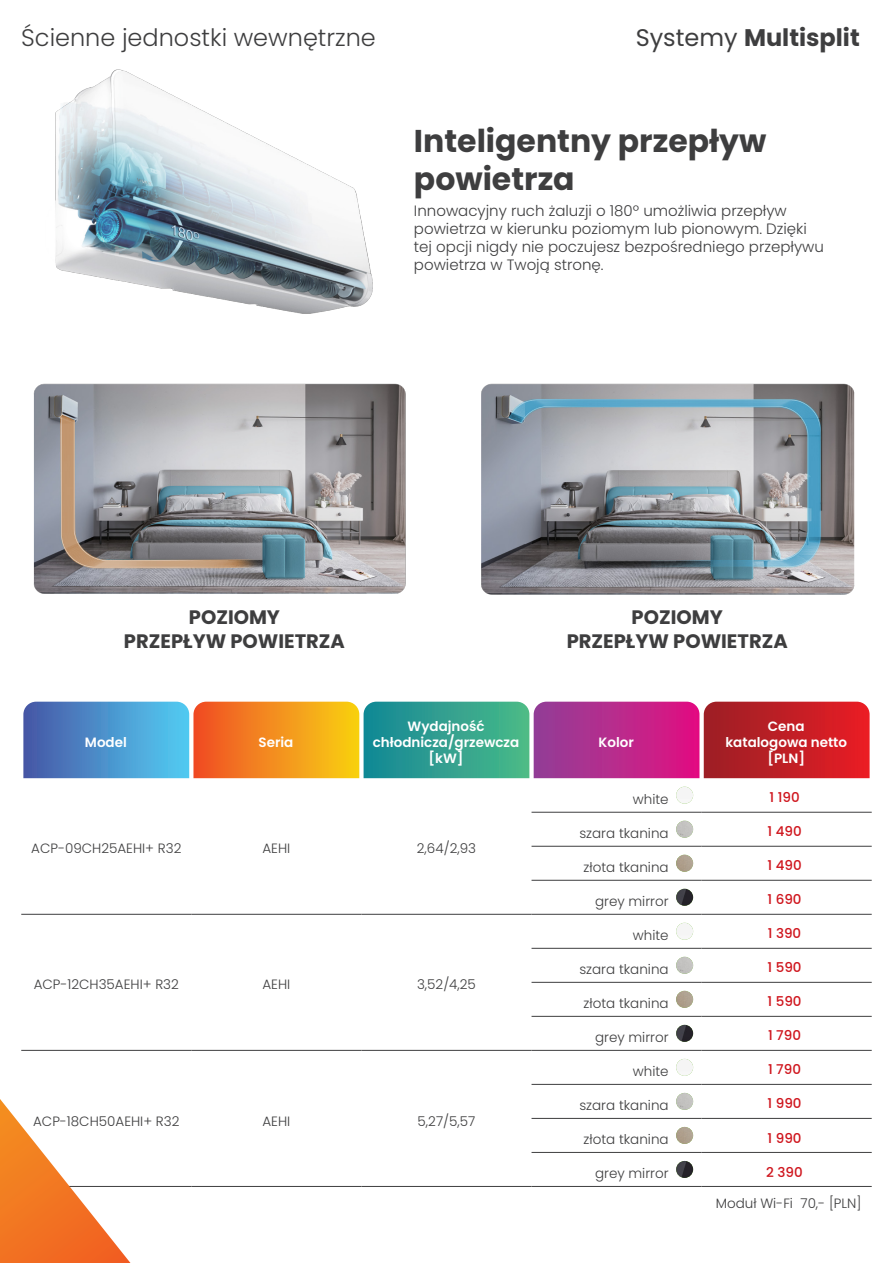
<style>
.page{position:relative;width:893px;height:1263px;background:#fff}
.page>*{position:absolute;margin:0;border:0;box-sizing:border-box;transform-origin:0 0}
.t1{font:700 31.5px/37.8px "Poppins";color:#3e3e3f}
.t2{font:300 24px "Poppins";color:#3e3e3f}
.t3{font:700 24px "Poppins";color:#3e3e3f}
.t4{font:700 19.5px/23.4px "Poppins";color:#3e3e3f;text-align:center}
.t5{font:300 15px/18px "Poppins";color:#3e3e3f}
.t6{font:300 13.5px "Poppins";color:#3e3e3f}
.t7{font:600 13.5px/16.2px "Poppins";color:#fff;text-align:center}
.t8{font:500 13.5px "Poppins";color:#cf151d}
.s1{font-weight:400}
</style>
<div class="page">
<img style="left:55px;top:69px;width:318px;height:245px">
<svg style="left:23px;top:702px;width:847px;height:76px;background:#986c72"></svg>
<hr style="left:21px;top:914px;width:170px;height:1px;background:#3e3e3f">
<hr style="left:191px;top:914px;width:170px;height:1px;background:#3e3e3f">
<hr style="left:361px;top:914px;width:170px;height:1px;background:#3e3e3f">
<hr style="left:21px;top:1050px;width:170px;height:1px;background:#3e3e3f">
<hr style="left:191px;top:1050px;width:170px;height:1px;background:#3e3e3f">
<hr style="left:361px;top:1050px;width:170px;height:1px;background:#3e3e3f">
<hr style="left:21px;top:1186px;width:170px;height:1px;background:#3e3e3f">
<hr style="left:191px;top:1186px;width:170px;height:1px;background:#3e3e3f">
<hr style="left:361px;top:1186px;width:170px;height:1px;background:#3e3e3f">
<hr style="left:531px;top:812px;width:171px;height:1px;background:#3e3e3f">
<hr style="left:702px;top:812px;width:170px;height:1px;background:#3e3e3f">
<hr style="left:531px;top:846px;width:171px;height:1px;background:#3e3e3f">
<hr style="left:702px;top:846px;width:170px;height:1px;background:#3e3e3f">
<hr style="left:531px;top:880px;width:171px;height:1px;background:#3e3e3f">
<hr style="left:702px;top:880px;width:170px;height:1px;background:#3e3e3f">
<hr style="left:531px;top:914px;width:171px;height:1px;background:#3e3e3f">
<hr style="left:702px;top:914px;width:170px;height:1px;background:#3e3e3f">
<hr style="left:531px;top:948px;width:171px;height:1px;background:#3e3e3f">
<hr style="left:702px;top:948px;width:170px;height:1px;background:#3e3e3f">
<hr style="left:531px;top:982px;width:171px;height:1px;background:#3e3e3f">
<hr style="left:702px;top:982px;width:170px;height:1px;background:#3e3e3f">
<hr style="left:531px;top:1016px;width:171px;height:1px;background:#3e3e3f">
<hr style="left:702px;top:1016px;width:170px;height:1px;background:#3e3e3f">
<hr style="left:531px;top:1050px;width:171px;height:1px;background:#3e3e3f">
<hr style="left:702px;top:1050px;width:170px;height:1px;background:#3e3e3f">
<hr style="left:531px;top:1084px;width:171px;height:1px;background:#3e3e3f">
<hr style="left:702px;top:1084px;width:170px;height:1px;background:#3e3e3f">
<hr style="left:531px;top:1118px;width:171px;height:1px;background:#3e3e3f">
<hr style="left:702px;top:1118px;width:170px;height:1px;background:#3e3e3f">
<hr style="left:531px;top:1152px;width:171px;height:1px;background:#3e3e3f">
<hr style="left:702px;top:1152px;width:170px;height:1px;background:#3e3e3f">
<hr style="left:531px;top:1186px;width:171px;height:1px;background:#3e3e3f">
<hr style="left:702px;top:1186px;width:170px;height:1px;background:#3e3e3f">
<img style="left:676px;top:787px;width:17px;height:17px;border-radius:9px">
<img style="left:676px;top:821px;width:17px;height:17px;border-radius:9px">
<img style="left:676px;top:855px;width:17px;height:17px;border-radius:9px">
<img style="left:676px;top:889px;width:17px;height:17px;border-radius:9px">
<img style="left:676px;top:923px;width:17px;height:17px;border-radius:9px">
<img style="left:676px;top:957px;width:17px;height:17px;border-radius:9px">
<img style="left:676px;top:991px;width:17px;height:17px;border-radius:9px">
<img style="left:676px;top:1025px;width:17px;height:17px;border-radius:9px">
<img style="left:676px;top:1059px;width:17px;height:17px;border-radius:9px">
<img style="left:676px;top:1093px;width:17px;height:17px;border-radius:9px">
<img style="left:676px;top:1127px;width:17px;height:17px;border-radius:9px">
<img style="left:676px;top:1161px;width:17px;height:17px;border-radius:9px">
<img style="left:33px;top:383px;width:822px;height:212px">
<svg style="left:0;top:1099px;width:130px;height:164px"></svg>
<p class="t2" style="left:21px;top:24px;width:356px">Ścienne jednostki wewnętrzne</p>
<p class="t3" style="left:636px;top:24px;width:226px"><span class="s1">Systemy</span> Multisplit</p>
<p class="t1" style="left:414px;top:122px;width:354px">Inteligentny przepływ powietrza</p>
<p class="t5" style="left:414px;top:202px;width:411px">Innowacyjny ruch żaluzji o 180º umożliwia przepływ powietrza w kierunku poziomym lub pionowym. Dzięki tej opcji nigdy nie poczujesz bezpośredniego przepływu powietrza w Twoją stronę.</p>
<p class="t4" style="left:124px;top:606px;width:222px">POZIOMY<br>PRZEPŁYW POWIETRZA</p>
<p class="t4" style="left:567px;top:606px;width:222px">POZIOMY<br>PRZEPŁYW POWIETRZA</p>
<p class="t7" style="left:373px;top:718px;width:148px">Wydajność chłodnicza/grzewcza [kW]</p>
<p class="t7" style="left:725px;top:718px;width:123px">Cena katalogowa netto</p>
<p class="t7" style="left:85px;top:734px;width:43px">Model</p>
<p class="t7" style="left:259px;top:734px;width:36px">Seria</p>
<p class="t7" style="left:598px;top:734px;width:37px">Kolor</p>
<p class="t7" style="left:767px;top:750px;width:39px">[PLN]</p>
<p class="t6" style="left:31px;top:841px;width:152px">ACP-09CH25AEHI+ R32</p>
<p class="t6" style="left:262px;top:841px;width:29px">AEHI</p>
<p class="t6" style="left:417px;top:841px;width:61px">2,64/2,93</p>
<p class="t6" style="left:34px;top:977px;width:147px">ACP-12CH35AEHI+ R32</p>
<p class="t6" style="left:262px;top:977px;width:29px">AEHI</p>
<p class="t6" style="left:417px;top:977px;width:60px">3,52/4,25</p>
<p class="t6" style="left:33px;top:1113px;width:148px">ACP-18CH50AEHI+ R32</p>
<p class="t6" style="left:262px;top:1113px;width:29px">AEHI</p>
<p class="t6" style="left:418px;top:1113px;width:59px">5,27/5,57</p>
<p class="t6" style="left:633px;top:791px;width:37px">white</p>
<p class="t8" style="left:769px;top:790px;width:32px">1 190</p>
<p class="t6" style="left:579px;top:825px;width:91px">szara tkanina</p>
<p class="t8" style="left:767px;top:824px;width:36px">1 490</p>
<p class="t6" style="left:584px;top:859px;width:87px">złota tkanina</p>
<p class="t8" style="left:767px;top:858px;width:36px">1 490</p>
<p class="t6" style="left:595px;top:893px;width:75px">grey mirror</p>
<p class="t8" style="left:767px;top:892px;width:36px">1 690</p>
<p class="t6" style="left:633px;top:927px;width:37px">white</p>
<p class="t8" style="left:768px;top:926px;width:35px">1 390</p>
<p class="t6" style="left:579px;top:961px;width:91px">szara tkanina</p>
<p class="t8" style="left:767px;top:960px;width:36px">1 590</p>
<p class="t6" style="left:584px;top:995px;width:87px">złota tkanina</p>
<p class="t8" style="left:767px;top:994px;width:36px">1 590</p>
<p class="t6" style="left:595px;top:1029px;width:75px">grey mirror</p>
<p class="t8" style="left:768px;top:1028px;width:35px">1 790</p>
<p class="t6" style="left:633px;top:1063px;width:37px">white</p>
<p class="t8" style="left:768px;top:1062px;width:35px">1 790</p>
<p class="t6" style="left:579px;top:1097px;width:91px">szara tkanina</p>
<p class="t8" style="left:767px;top:1096px;width:36px">1 990</p>
<p class="t6" style="left:584px;top:1131px;width:87px">złota tkanina</p>
<p class="t8" style="left:767px;top:1130px;width:36px">1 990</p>
<p class="t6" style="left:595px;top:1165px;width:75px">grey mirror</p>
<p class="t8" style="left:766px;top:1164px;width:38px">2 390</p>
<p class="t6" style="left:716px;top:1195px;width:147px">Moduł Wi-Fi 70,- [PLN]</p>
</div>
